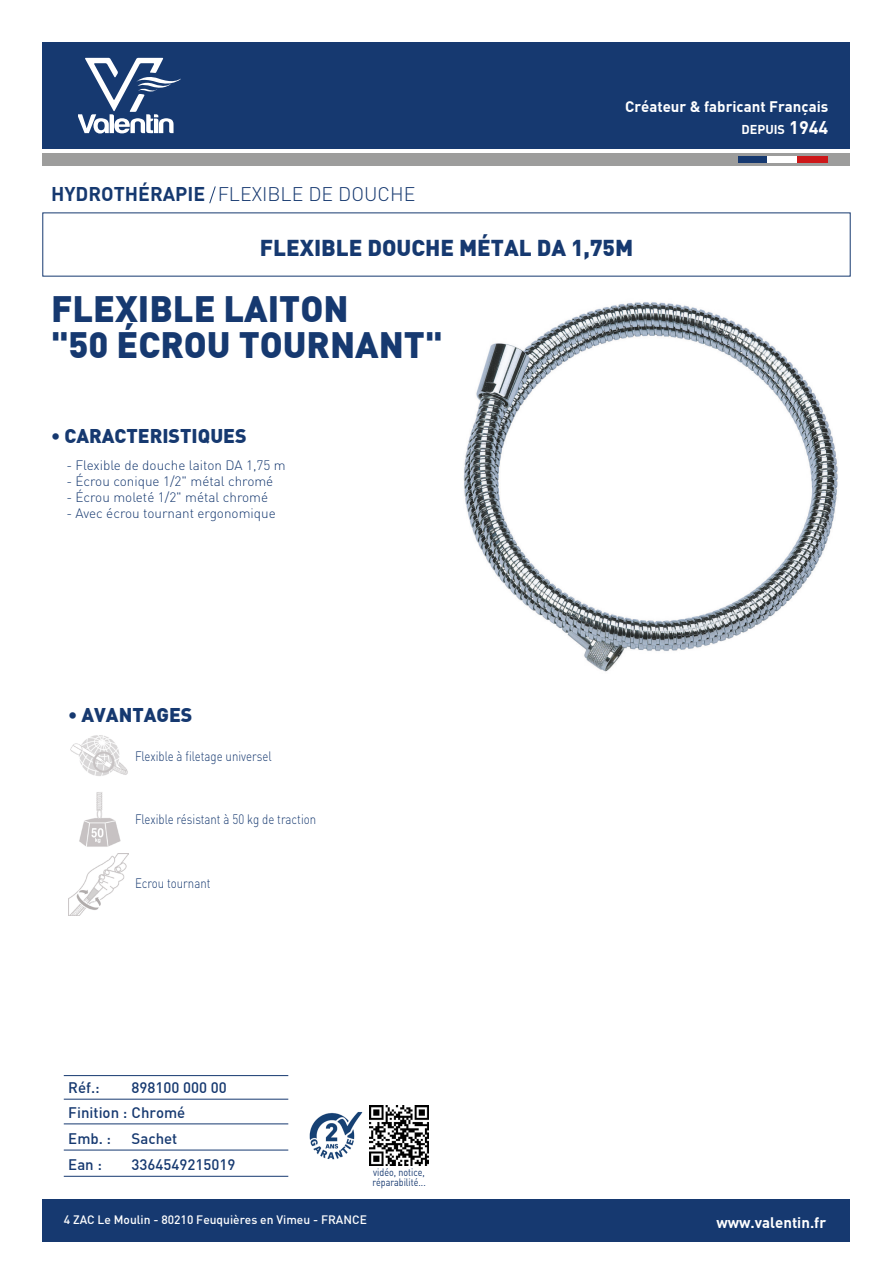
<style>
.page{position:relative;width:893px;height:1263px;background:#fff}
.page>*{position:absolute;margin:0;border:0;box-sizing:border-box;transform-origin:0 0}
.t1{font:36px/36px "DIN Black";color:#163970}
.t2{font:22.5px "DIN Black";color:#163970}
.t3{font:300 19.5px "DIN";color:#163970}
.t4{font:19.5px "DINBLACK Black";color:#163970}
.t5{font:15px/26.1px "DINMEDIUM Medium";color:#163970}
.t6{font:15px "DINBOLD Bold";color:#fff}
.t7{font:300 13.5px "DIN";color:#163970}
.t8{font:300 13.5px "DIN";color:#163970;scale:.85 1}
.t9{font:12.6px "DINBOLD Bold";color:#fff}
.t10{font:12px "DINMEDIUM Medium";color:#fff}
.t11{font:10.5px/9.8px "DINREGULAR";color:#163970;scale:.85 1}
.s1{font-family:"DIN Bold";font-weight:400}
.s2{font-size:18px}
</style>
<div class="page">
<div style="left:43px;top:43px;width:807px;height:106px;background:#163970"></div>
<div style="left:43px;top:1199px;width:807px;height:43px;background:#163970"></div>
<svg style="left:79px;top:58px;width:102px;height:76px"></svg>
<div style="left:43px;top:153px;width:807px;height:13px;background:#9d9d9c"></div>
<div style="left:738px;top:156px;width:30px;height:7px;background:#163970"></div>
<div style="left:768px;top:156px;width:30px;height:7px;background:#fff"></div>
<div style="left:798px;top:156px;width:30px;height:7px;background:#cd1719"></div>
<img style="left:309px;top:1112px;width:54px;height:48px">
<img style="left:369px;top:1106px;width:60px;height:59px">
<hr style="left:64px;top:1075px;width:224px;height:1px;background:#163970">
<hr style="left:64px;top:1123px;width:224px;height:1px;background:#163970">
<hr style="left:64px;top:1150px;width:224px;height:1px;background:#163970">
<hr style="left:64px;top:1176px;width:224px;height:1px;background:#163970">
<hr style="left:64px;top:1099px;width:224px;height:1px;background:#163970">
<img style="left:463px;top:302px;width:375px;height:370px">
<svg style="left:209px;top:186px;width:7px;height:17px"></svg>
<img style="left:70px;top:735px;width:58px;height:41px">
<img style="left:79px;top:792px;width:42px;height:55px">
<img style="left:69px;top:853px;width:60px;height:62px">
<h3 class="t3" style="left:51px;top:182px;width:366px"><span class="s1">HYDROTHÉRAPIE</span> FLEXIBLE DE DOUCHE</h3>
<p class="t6" style="left:625px;top:97px;width:205px">Créateur &amp; fabricant Français</p>
<p class="t9" style="left:741px;top:121px;width:88px">DEPUIS <span class="s2">1944</span></p>
<h2 class="t2" style="left:260px;top:233px;width:375px">FLEXIBLE DOUCHE MÉTAL DA 1,75M</h2>
<h1 class="t1" style="left:51px;top:289px;width:393px">FLEXIBLE LAITON<br>"50 ÉCROU TOURNANT"</h1>
<h3 class="t4" style="left:51px;top:423px;width:197px">• CARACTERISTIQUES</h3>
<p class="t7" style="left:66px;top:457px;width:221px">- Flexible de douche laiton DA 1,75 m</p>
<p class="t7" style="left:66px;top:473px;width:209px">- Écrou conique 1/2" métal chromé</p>
<p class="t7" style="left:66px;top:489px;width:203px">- Écrou moleté 1/2" métal chromé</p>
<p class="t7" style="left:66px;top:505px;width:211px">- Avec écrou tournant ergonomique</p>
<h3 class="t4" style="left:68px;top:702px;width:126px">• AVANTAGES</h3>
<p class="t8" style="left:135px;top:747px;width:162px">Flexible à filetage universel</p>
<p class="t8" style="left:135px;top:811px;width:215px">Flexible résistant à 50 kg de traction</p>
<p class="t8" style="left:135px;top:875px;width:90px">Ecrou tournant</p>
<p class="t5" style="left:68px;top:1074px;width:119px;line-height:24.9px">Réf.:<br>Finition : Chromé</p>
<p class="t5" style="left:68px;top:1125px;width:44px">Emb. :<br>Ean :</p>
<p class="t5" style="left:132px;top:1074px;width:97px">898100 000 00</p>
<p class="t5" style="left:132px;top:1125px;width:105px">Sachet<br>3364549215019</p>
<p class="t11" style="left:372px;top:1167px;width:64px">vidéo, notice, réparabilité...</p>
<p class="t10" style="left:64px;top:1212px;width:305px">4 ZAC Le Moulin - 80210 Feuquières en Vimeu - FRANCE</p>
<p class="t6" style="left:716px;top:1212px;width:111px">www.valentin.fr</p>
</div>
